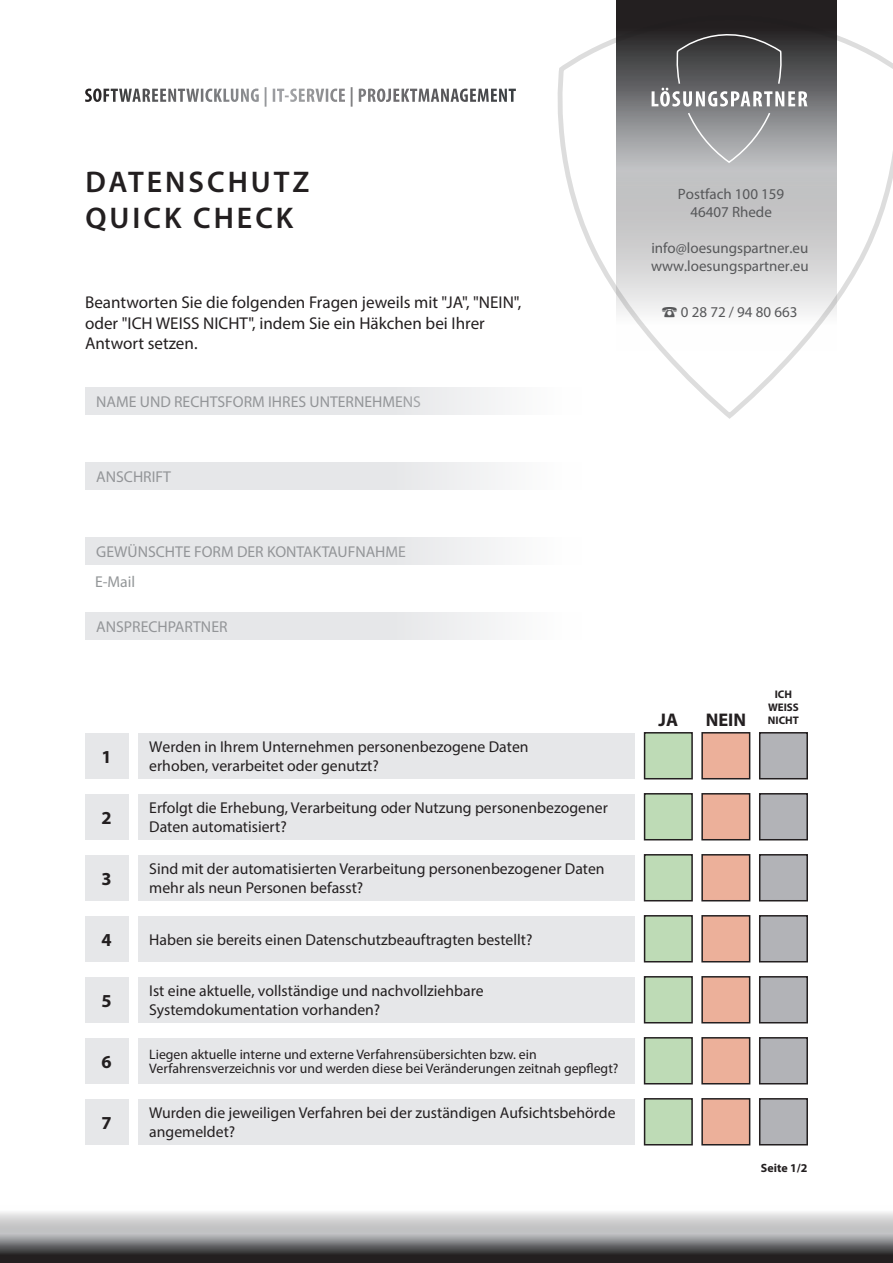
<style>
.page{position:relative;width:893px;height:1263px;background:#fff}
.page>*{position:absolute;margin:0;border:0;box-sizing:border-box;transform-origin:0 0}
.t1{font:600 30px/36px "Myriad Pro";letter-spacing:.1em;color:#231f20}
.t2{font:700 18.3px "Myriad Pro";color:#231f20}
.t3{font:17.1px/20.5px "Myriad Pro";color:#231f20}
.t4{font:15.75px/18.9px "Myriad Pro";color:#231f20}
.t5{font:15.75px "Myriad Pro";color:#939598}
.t6{font:15.75px "Myriad Pro";color:#939698}
.t7{font:15px/18px "Myriad Pro";color:#57585a;text-align:center}
.t8{font:13.8px/13.8px "Myriad Pro";color:#231f20}
.t9{font:700 12px "Myriad Pro";color:#231f20}
.t10{font:700 11.1px/13.2px "Myriad Pro";color:#231f20;text-align:center}
</style>
<div class="page">
<div style="left:138px;top:733px;width:496px;height:46px;background:#e6e7e9"></div>
<div style="left:85px;top:462px;width:496px;height:27px;background:linear-gradient(to right,#e0e1e4,#f6f6f7)"></div>
<div style="left:85px;top:613px;width:496px;height:27px;background:linear-gradient(to right,#e0e1e4,#f6f6f7)"></div>
<div style="left:85px;top:538px;width:496px;height:27px;background:linear-gradient(to right,#e0e1e4,#f6f6f7)"></div>
<div style="left:85px;top:387px;width:496px;height:27px;background:linear-gradient(to right,#e1e2e4,#f4f4f5)"></div>
<div style="left:138px;top:794px;width:496px;height:46px;background:#e6e7e9"></div>
<div style="left:138px;top:855px;width:496px;height:46px;background:#e6e7e9"></div>
<div style="left:138px;top:916px;width:496px;height:46px;background:#e6e7e9"></div>
<div style="left:138px;top:977px;width:496px;height:46px;background:#e6e7e9"></div>
<div style="left:138px;top:1038px;width:496px;height:46px;background:#e6e7e9"></div>
<div style="left:138px;top:1099px;width:496px;height:46px;background:#e6e7e9"></div>
<div style="left:85px;top:733px;width:43px;height:46px;background:#e6e7e9"></div>
<div style="left:85px;top:794px;width:43px;height:46px;background:#e6e7e9"></div>
<div style="left:85px;top:855px;width:43px;height:46px;background:#e6e7e9"></div>
<div style="left:85px;top:916px;width:43px;height:46px;background:#e6e7e9"></div>
<div style="left:85px;top:977px;width:43px;height:46px;background:#e6e7e9"></div>
<div style="left:85px;top:1038px;width:43px;height:46px;background:#e6e7e9"></div>
<div style="left:85px;top:1099px;width:43px;height:46px;background:#e6e7e9"></div>
<div style="left:645px;top:733px;width:47px;height:46px;background:#bedbb6"></div>
<div style="left:644px;top:732px;width:49px;height:47px;border:2px solid #231f20"></div>
<div style="left:645px;top:794px;width:47px;height:46px;background:#bedbb6"></div>
<div style="left:644px;top:793px;width:49px;height:47px;border:2px solid #231f20"></div>
<div style="left:645px;top:855px;width:47px;height:46px;background:#bedbb6"></div>
<div style="left:644px;top:854px;width:49px;height:47px;border:2px solid #231f20"></div>
<div style="left:645px;top:916px;width:47px;height:46px;background:#bedbb6"></div>
<div style="left:644px;top:915px;width:49px;height:47px;border:2px solid #231f20"></div>
<div style="left:645px;top:977px;width:47px;height:46px;background:#bedbb6"></div>
<div style="left:644px;top:976px;width:49px;height:47px;border:2px solid #231f20"></div>
<div style="left:645px;top:1038px;width:47px;height:46px;background:#bedbb6"></div>
<div style="left:644px;top:1037px;width:49px;height:47px;border:2px solid #231f20"></div>
<div style="left:645px;top:1099px;width:47px;height:46px;background:#bedbb6"></div>
<div style="left:644px;top:1098px;width:49px;height:47px;border:2px solid #231f20"></div>
<div style="left:702px;top:733px;width:48px;height:46px;background:#ecb09a"></div>
<div style="left:701px;top:732px;width:49px;height:47px;border:2px solid #231f20"></div>
<div style="left:702px;top:794px;width:48px;height:46px;background:#ecb09a"></div>
<div style="left:701px;top:793px;width:49px;height:47px;border:2px solid #231f20"></div>
<div style="left:702px;top:855px;width:48px;height:46px;background:#ecb09a"></div>
<div style="left:701px;top:854px;width:49px;height:47px;border:2px solid #231f20"></div>
<div style="left:702px;top:916px;width:48px;height:46px;background:#ecb09a"></div>
<div style="left:701px;top:915px;width:49px;height:47px;border:2px solid #231f20"></div>
<div style="left:702px;top:977px;width:48px;height:46px;background:#ecb09a"></div>
<div style="left:701px;top:976px;width:49px;height:47px;border:2px solid #231f20"></div>
<div style="left:702px;top:1038px;width:48px;height:46px;background:#ecb09a"></div>
<div style="left:701px;top:1037px;width:49px;height:47px;border:2px solid #231f20"></div>
<div style="left:702px;top:1099px;width:48px;height:46px;background:#ecb09a"></div>
<div style="left:701px;top:1098px;width:49px;height:47px;border:2px solid #231f20"></div>
<div style="left:760px;top:733px;width:47px;height:46px;background:#b2b3b7"></div>
<div style="left:759px;top:732px;width:49px;height:47px;border:2px solid #231f20"></div>
<div style="left:760px;top:794px;width:47px;height:46px;background:#b2b3b7"></div>
<div style="left:759px;top:793px;width:49px;height:47px;border:2px solid #231f20"></div>
<div style="left:760px;top:855px;width:47px;height:46px;background:#b2b3b7"></div>
<div style="left:759px;top:854px;width:49px;height:47px;border:2px solid #231f20"></div>
<div style="left:760px;top:916px;width:47px;height:46px;background:#b2b3b7"></div>
<div style="left:759px;top:915px;width:49px;height:47px;border:2px solid #231f20"></div>
<div style="left:760px;top:977px;width:47px;height:46px;background:#b2b3b7"></div>
<div style="left:759px;top:976px;width:49px;height:47px;border:2px solid #231f20"></div>
<div style="left:760px;top:1038px;width:47px;height:46px;background:#b2b3b7"></div>
<div style="left:759px;top:1037px;width:49px;height:47px;border:2px solid #231f20"></div>
<div style="left:760px;top:1099px;width:47px;height:46px;background:#b2b3b7"></div>
<div style="left:759px;top:1098px;width:49px;height:47px;border:2px solid #231f20"></div>
<svg style="left:0;top:1212px;width:893px;height:51px;background:#8e8d8f"></svg>
<svg style="left:85px;top:87px;width:383px;height:20px"></svg>
<div style="left:616px;top:0;width:220px;height:351px;background:#231f20"></div>
<svg style="left:556px;top:14px;width:337px;height:405px"></svg>
<p class="t1" style="left:85px;top:163px;width:226px">DATENSCHUTZ<br>QUICK CHECK</p>
<p class="t3" style="left:85px;top:292px;width:438px">Beantworten Sie die folgenden Fragen jeweils mit "JA", "NEIN", oder "ICH WEISS NICHT", indem Sie ein Häkchen bei Ihrer<br>Antwort setzen.</p>
<p class="t5" style="left:96px;top:392px;width:326px">NAME UND RECHTSFORM IHRES UNTERNEHMENS</p>
<p class="t5" style="left:96px;top:467px;width:76px">ANSCHRIFT</p>
<p class="t5" style="left:96px;top:542px;width:311px">GEWÜNSCHTE FORM DER KONTAKTAUFNAHME</p>
<p class="t6" style="left:95px;top:572px;width:42px">E-Mail</p>
<p class="t5" style="left:96px;top:617px;width:133px">ANSPRECHPARTNER</p>
<p class="t2" style="left:101px;top:744px;width:12px">1</p>
<p class="t2" style="left:101px;top:805px;width:12px">2</p>
<p class="t2" style="left:101px;top:866px;width:12px">3</p>
<p class="t2" style="left:101px;top:927px;width:12px">4</p>
<p class="t2" style="left:101px;top:988px;width:12px">5</p>
<p class="t2" style="left:101px;top:1049px;width:12px">6</p>
<p class="t2" style="left:101px;top:1110px;width:12px">7</p>
<p class="t4" style="left:149px;top:737px;width:381px">Werden in Ihrem Unternehmen personenbezogene Daten erhoben, verarbeitet oder genutzt?</p>
<p class="t4" style="left:149px;top:798px;width:460px">Erfolgt die Erhebung, Verarbeitung oder Nutzung personenbezogener<br>Daten automatisiert?</p>
<p class="t4" style="left:149px;top:859px;width:457px">Sind mit der automatisierten Verarbeitung personenbezogener Daten mehr als neun Personen befasst?</p>
<p class="t4" style="left:149px;top:930px;width:385px">Haben sie bereits einen Datenschutzbeauftragten bestellt?</p>
<p class="t4" style="left:149px;top:981px;width:336px">Ist eine aktuelle, vollständige und nachvollziehbare<br>Systemdokumentation vorhanden?</p>
<p class="t8" style="left:149px;top:1047px;width:471px">Liegen aktuelle interne und externe Verfahrensübersichten bzw. ein<br>Verfahrensverzeichnis vor und werden diese bei Veränderungen zeitnah gepflegt?</p>
<p class="t4" style="left:149px;top:1103px;width:468px">Wurden die jeweiligen Verfahren bei der zuständigen Aufsichtsbehörde angemeldet?</p>
<p class="t7" style="left:678px;top:185px;width:108px">Postfach 100 159<br>46407 Rhede</p>
<p class="t7" style="left:651px;top:239px;width:159px;text-align:left">info@loesungspartner.eu www.loesungspartner.eu</p>
<p class="t7" style="left:662px;top:302px;width:137px">☎ 0 28 72 / 94 80 663</p>
<p class="t2" style="left:658px;top:708px;width:21px">JA</p>
<p class="t2" style="left:706px;top:708px;width:42px">NEIN</p>
<p class="t10" style="left:768px;top:687px;width:32px">ICH<br>WEISS</p>
<p class="t10" style="left:768px;top:714px;width:32px">NICHT</p>
<p class="t9" style="left:761px;top:1159px;width:48px">Seite 1/2</p>
</div>
